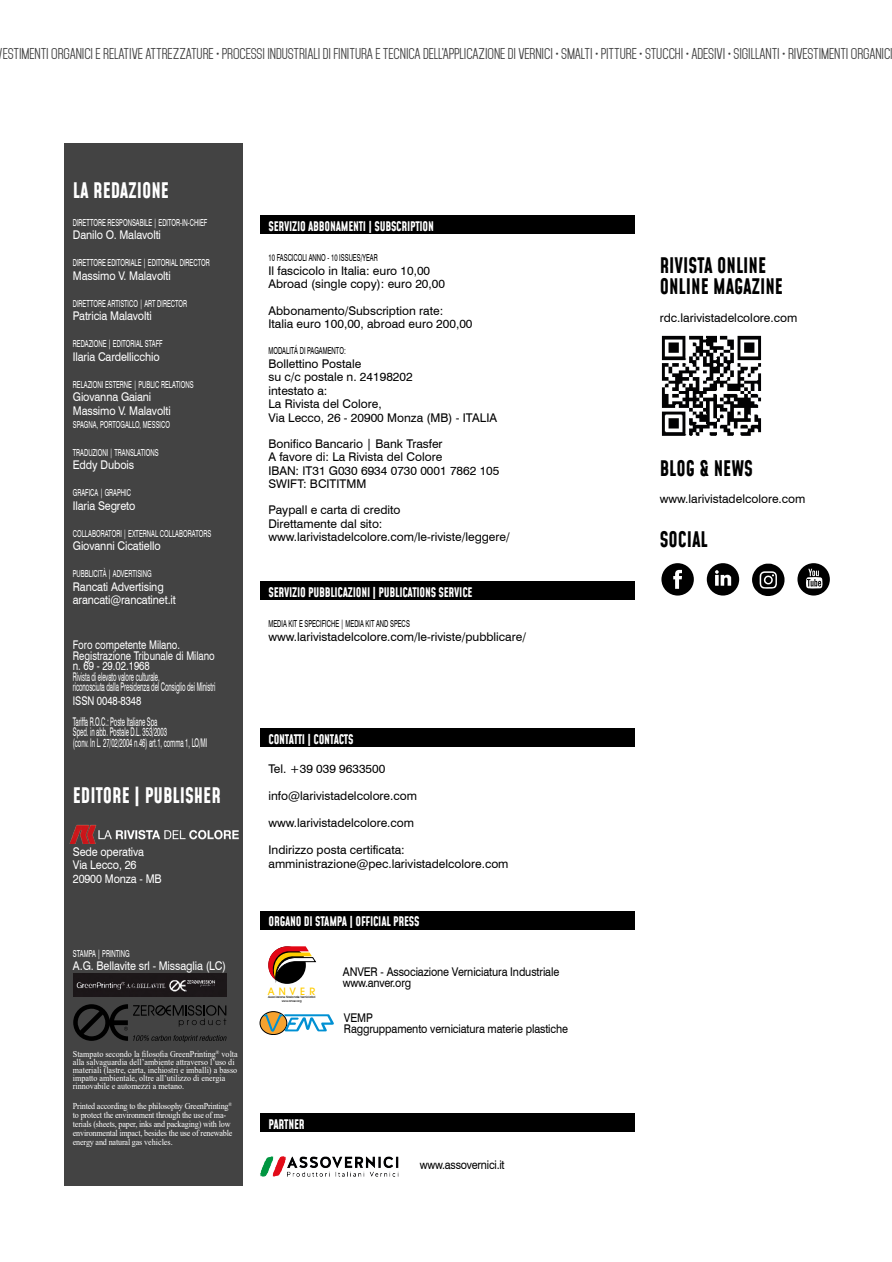
<style>
.page{position:relative;width:892px;height:1262px;background:#fff}
.page>*{position:absolute;margin:0;border:0;box-sizing:border-box;transform-origin:0 0}
.Testo_ita{font:700 21px "Mohave";color:#000;scale:.9 1}
.Testo_ita-2{font:700 21px "Mohave";color:#fff;scale:.9 1}
.t1{font:13.5px "Mohave";letter-spacing:-.01em;color:#434343}
.Titolo_paragrafo{font:700 12.9px "Mohave";letter-spacing:-.02em;color:#fff;scale:.9 1}
.Colophon{font:12px/13.5px "Swiss 721 BT";color:#000}
.Colophon-2{font:12px "Swiss 721 BT";letter-spacing:-.01em;color:#fff;scale:.9 1}
.Colophon-3{font:12px/10.5px "Swiss 721 BT";letter-spacing:-.01em;color:#fff;scale:.5 1}
.Colophon-4{font:12px/10.8px "Swiss 721 BT";color:#000;scale:.9 1}
.Colophon-5{font:12px "Swiss 721 BT";letter-spacing:-.01em;color:#fff;scale:.8 1}
.Colophon-6{font:12px "Swiss 721 BT";letter-spacing:-.02em;color:#000;scale:.9 1}
.t2{font:500 10.35px "Avant Garde IT Cby BT";letter-spacing:.41em;color:#fc0}
.Colophon-7{font:9.6px "Swiss 721 BT";color:#fff;scale:.62 1}
.Colophon-8{font:9.6px "Swiss 721 BT";color:#000;scale:.62 1}
.Testo_ita-3{font:9px/8.1px "Times New Roman";color:#fff;scale:.9 1}
.Testo_ita-4{font:9px/9px "Times New Roman";letter-spacing:-.02em;color:#fff;scale:.9 1}
.t3{font:500 3.15px/3.8px "Avant Garde IT Cby BT";letter-spacing:-.01em;color:#000;text-align:center}
</style>
<div class="page">
<div style="left:260px;top:216px;width:374px;height:18px;background:#000"></div>
<div style="left:260px;top:581px;width:374px;height:19px;background:#000"></div>
<div style="left:260px;top:728px;width:374px;height:18px;background:#000"></div>
<div style="left:268px;top:946px;width:38px;height:38px;background:#000;border-radius:50%"></div>
<svg style="left:268px;top:946px;width:47px;height:34px"></svg>
<svg style="left:260px;top:1011px;width:27px;height:23px"></svg>
<div style="left:260px;top:1011px;width:27px;height:23px;border:1px solid #000;border-radius:50%"></div>
<svg style="left:263px;top:1014px;width:71px;height:18px"></svg>
<img style="left:661px;top:335px;width:101px;height:101px">
<div style="left:661px;top:563px;width:33px;height:32px;background:#000;border-radius:50%"></div>
<svg style="left:673px;top:570px;width:9px;height:19px"></svg>
<div style="left:707px;top:563px;width:32px;height:32px;background:#000;border-radius:50%"></div>
<svg style="left:715px;top:570px;width:16px;height:16px"></svg>
<div style="left:797px;top:563px;width:33px;height:32px;background:#000;border-radius:50%"></div>
<svg style="left:806px;top:569px;width:17px;height:20px"></svg>
<svg style="left:752px;top:564px;width:32px;height:32px"></svg>
<div style="left:260px;top:911px;width:374px;height:18px;background:#000"></div>
<div style="left:260px;top:1113px;width:374px;height:19px;background:#000"></div>
<img style="left:260px;top:1156px;width:139px;height:21px">
<div style="left:64px;top:143px;width:179px;height:1042px;background:#434343"></div>
<img style="left:69px;top:824px;width:170px;height:20px">
<img style="left:73px;top:973px;width:154px;height:24px">
<svg style="left:73px;top:1004px;width:154px;height:38px"></svg>
<p class="t1" style="left:3px;top:46px;width:891px">ESTIMENTI ORGANICI E RELATIVE ATTREZZATURE • PROCESSI INDUSTRIALI DI FINITURA E TECNICA DELL’APPLICAZIONE DI VERNICI • SMALTI • PITTURE • STUCCHI • ADESIVI • SIGILLANTI • RIVESTIMENTI ORGANICI</p>
<p class="Testo_ita-2" style="left:73px;top:177px;width:108px">LA REDAZIONE</p>
<p class="Colophon-7" style="left:73px;top:217px;width:218px">DIRETTORE RESPONSABILE | EDITOR-IN-CHIEF</p>
<p class="Colophon-2" style="left:73px;top:228px;width:99px">Danilo O. Malavolti</p>
<p class="Colophon-7" style="left:73px;top:257px;width:222px">DIRETTORE EDITORIALE | EDITORIAL DIRECTOR</p>
<p class="Colophon-2" style="left:73px;top:268px;width:110px">Massimo V. Malavolti</p>
<p class="Colophon-7" style="left:73px;top:298px;width:186px">DIRETTORE ARTISTICO | ART DIRECTOR</p>
<p class="Colophon-2" style="left:73px;top:309px;width:89px">Patricia Malavolti</p>
<p class="Colophon-7" style="left:73px;top:338px;width:146px">REDAZIONE | EDITORIAL STAFF</p>
<p class="Colophon-2" style="left:73px;top:349px;width:98px">Ilaria Cardellicchio</p>
<p class="Colophon-7" style="left:73px;top:379px;width:196px">RELAZIONI ESTERNE | PUBLIC RELATIONS</p>
<p class="Colophon-2" style="left:73px;top:390px;width:89px">Giovanna Gaiani</p>
<p class="Colophon-2" style="left:73px;top:403px;width:110px">Massimo V. Malavolti</p>
<p class="Colophon-7" style="left:73px;top:419px;width:158px">SPAGNA, PORTOGALLO, MESSICO</p>
<p class="Colophon-7" style="left:73px;top:446px;width:140px">TRADUZIONI | TRANSLATIONS</p>
<p class="Colophon-2" style="left:73px;top:457px;width:70px">Eddy Dubois</p>
<p class="Colophon-7" style="left:73px;top:487px;width:95px">GRAFICA | GRAPHIC</p>
<p class="Colophon-2" style="left:73px;top:498px;width:71px">Ilaria Segreto</p>
<p class="Colophon-7" style="left:73px;top:527px;width:225px">COLLABORATORI | EXTERNAL COLLABORATORS</p>
<p class="Colophon-2" style="left:73px;top:538px;width:99px">Giovanni Cicatiello</p>
<p class="Colophon-7" style="left:73px;top:568px;width:129px">PUBBLICITÀ | ADVERTISING</p>
<p class="Colophon-2" style="left:73px;top:579px;width:103px">Rancati Advertising</p>
<p class="Colophon-2" style="left:73px;top:592px;width:116px">arancati@rancatinet.it</p>
<p class="Colophon-5" style="left:73px;top:637px;width:136px">Foro competente Milano.</p>
<p class="Colophon-5" style="left:73px;top:648px;width:179px">Registrazione Tribunale di Milano</p>
<p class="Colophon-5" style="left:73px;top:658px;width:98px">n. 69 - 29.02.1968</p>
<p class="Colophon-3" style="left:73px;top:671px;width:286px">Rivista di elevato valore culturale,<br>riconosciuta dalla Presidenza del Consiglio dei Ministri</p>
<p class="Colophon-5" style="left:73px;top:693px;width:87px">ISSN 0048-8348</p>
<p class="Colophon-3" style="left:73px;top:716px;width:171px">Tariffa R.O.C.: Poste Italiane Spa</p>
<p class="Colophon-3" style="left:73px;top:726px;width:190px">Sped. in abb. Postale D.L. 353/2003</p>
<p class="Colophon-3" style="left:73px;top:737px;width:271px">(conv. In L. 27/02/2004 n.46) art.1, comma 1, LO/MI</p>
<p class="Testo_ita-2" style="left:73px;top:782px;width:166px">EDITORE | PUBLISHER</p>
<p class="Colophon-2" style="left:73px;top:844px;width:81px">Sede operativa</p>
<p class="Colophon-2" style="left:73px;top:858px;width:72px">Via Lecco, 26</p>
<p class="Colophon-2" style="left:73px;top:871px;width:100px">20900 Monza - MB</p>
<p class="Colophon-7" style="left:73px;top:947px;width:93px">STAMPA | PRINTING</p>
<p class="Colophon-2" style="left:73px;top:959px;width:172px">A.G. Bellavite srl - Missaglia (LC)</p>
<p class="Testo_ita-3" style="left:73px;top:1049px;width:185px">Stampato secondo la filosofia GreenPrinting<sup>®</sup> volta alla salvaguardia dell’ambiente attraverso l’uso di materiali (lastre, carta, inchiostri e imballi) a basso impatto ambientale, oltre all’utilizzo di energia rinnovabile e automezzi a metano.</p>
<p class="Testo_ita-4" style="left:73px;top:1101px;width:178px">Printed according to the philosophy GreenPrinting<sup>®</sup></p>
<p class="Testo_ita-4" style="left:73px;top:1110px;width:179px">to protect the environment through the use of ma&shy;terials (sheets, paper, inks and packaging) with low environmental impact, besides the use of renewable energy and natural gas vehicles.</p>
<p class="Titolo_paragrafo" style="left:268px;top:219px;width:185px">SERVIZIO ABBONAMENTI | SUBSCRIPTION</p>
<p class="Colophon-8" style="left:268px;top:252px;width:178px">10 FASCICOLI ANNO - 10 ISSUES/YEAR</p>
<p class="Colophon" style="left:268px;top:264px;width:163px">Il fascicolo in Italia: euro 10,00</p>
<p class="Colophon" style="left:268px;top:277px;width:178px">Abroad (single copy): euro 20,00</p>
<p class="Colophon" style="left:268px;top:303px;width:176px">Abbonamento/Subscription rate:</p>
<p class="Colophon" style="left:268px;top:317px;width:205px">Italia euro 100,00, abroad euro 200,00</p>
<p class="Colophon-8" style="left:268px;top:345px;width:126px">MODALITÁ DI PAGAMENTO:</p>
<p class="Colophon" style="left:268px;top:356px;width:94px">Bollettino Postale</p>
<p class="Colophon" style="left:268px;top:370px;width:146px">su c/c postale n. 24198202</p>
<p class="Colophon" style="left:268px;top:383px;width:60px">intestato a:</p>
<p class="Colophon" style="left:268px;top:397px;width:115px">La Rivista del Colore,</p>
<p class="Colophon" style="left:268px;top:410px;width:230px">Via Lecco, 26 - 20900 Monza (MB) - ITALIA</p>
<p class="Colophon" style="left:268px;top:437px;width:176px">Bonifico Bancario | Bank Trasfer</p>
<p class="Colophon" style="left:268px;top:450px;width:175px">A favore di: La Rivista del Colore</p>
<p class="Colophon" style="left:268px;top:464px;width:232px">IBAN: IT31 G030 6934 0730 0001 7862 105</p>
<p class="Colophon" style="left:268px;top:477px;width:99px">SWIFT: BCITITMM</p>
<p class="Colophon" style="left:268px;top:503px;width:134px">Paypall e carta di credito</p>
<p class="Colophon" style="left:268px;top:517px;width:116px">Direttamente dal sito:</p>
<p class="Colophon" style="left:268px;top:530px;width:243px">www.larivistadelcolore.com/le-riviste/leggere/</p>
<p class="Titolo_paragrafo" style="left:268px;top:584px;width:228px">SERVIZIO PUBBLICAZIONI | PUBLICATIONS SERVICE</p>
<p class="Colophon-8" style="left:268px;top:618px;width:230px">MEDIA KIT E SPECIFICHE | MEDIA KIT AND SPECS</p>
<p class="Colophon" style="left:268px;top:629px;width:259px">www.larivistadelcolore.com/le-riviste/pubblicare/</p>
<p class="Titolo_paragrafo" style="left:268px;top:731px;width:96px">CONTATTI | CONTACTS</p>
<p class="Colophon" style="left:268px;top:762px;width:118px">Tel. +39 039 9633500</p>
<p class="Colophon" style="left:268px;top:789px;width:150px">info@larivistadelcolore.com</p>
<p class="Colophon" style="left:268px;top:816px;width:147px">www.larivistadelcolore.com</p>
<p class="Colophon" style="left:268px;top:843px;width:242px">Indirizzo posta certificata: amministrazione@pec.larivistadelcolore.com</p>
<p class="Titolo_paragrafo" style="left:268px;top:913px;width:169px">ORGANO DI STAMPA | OFFICIAL PRESS</p>
<p class="t2" style="left:268px;top:987px;width:49px">ANVER</p>
<p class="t3" style="left:268px;top:995px;width:49px">Associazione Nazionale Verniciatori www.anver.org</p>
<p class="Colophon-4" style="left:343px;top:966px;width:242px">ANVER - Associazione Verniciatura Industriale</p>
<p class="Colophon-6" style="left:343px;top:975px;width:77px">www.anver.org</p>
<p class="Colophon-4" style="left:344px;top:1012px;width:250px">VEMP<br>Raggruppamento verniciatura materie plastiche</p>
<p class="Titolo_paragrafo" style="left:268px;top:1116px;width:42px">PARTNER</p>
<p class="Colophon-6" style="left:420px;top:1157px;width:96px">www.assovernici.it</p>
<p class="Testo_ita" style="left:660px;top:252px;width:120px">RIVISTA ONLINE</p>
<p class="Testo_ita" style="left:660px;top:273px;width:138px">ONLINE MAGAZINE</p>
<p class="Colophon" style="left:660px;top:310px;width:139px">rdc.larivistadelcolore.com</p>
<p class="Testo_ita" style="left:660px;top:455px;width:105px">BLOG &amp; NEWS</p>
<p class="Colophon" style="left:660px;top:492px;width:147px">www.larivistadelcolore.com</p>
<p class="Testo_ita" style="left:660px;top:526px;width:55px">SOCIAL</p>
</div>
